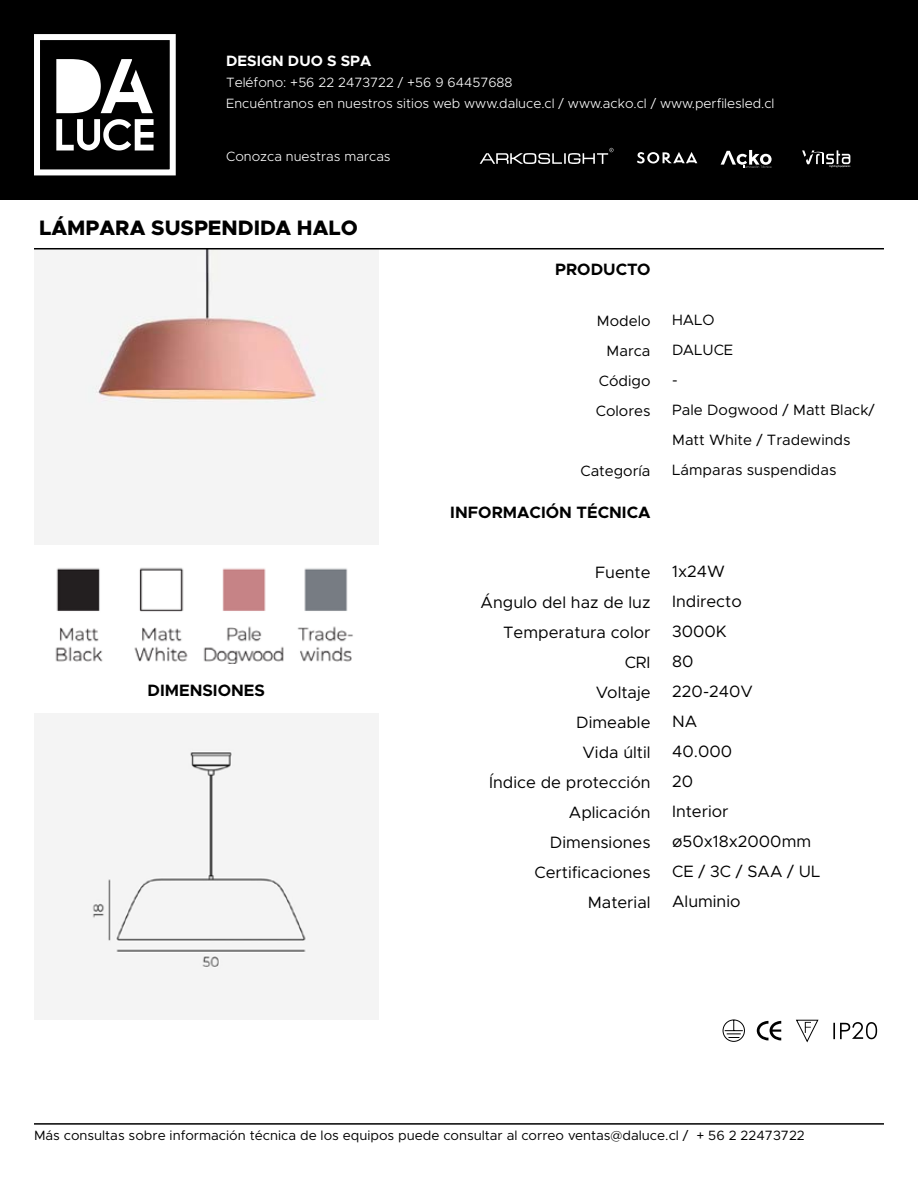
<style>
.page{position:relative;width:918px;height:1188px;background:#fff}
.page>*{position:absolute;margin:0;border:0;box-sizing:border-box;transform-origin:0 0}
.t1{font:800 21px "Metropolis";color:#000}
.t2{font:16.5px/30px "Metropolis";color:#000;text-align:right}
.t3{font:700 16.5px "Metropolis";color:#000}
.t4{font:15px/30px "Metropolis";color:#000;text-align:right}
.t5{font:700 15px "Metropolis";color:#fff}
.t6{font:300 13.5px/21px "Metropolis";color:#fff}
.t7{font:13.5px "Metropolis";color:#000}
</style>
<div class="page">
<div style="left:1px;top:0;width:917px;height:200px;background:#000"></div>
<div style="left:34px;top:34px;width:142px;height:141px;border:6px solid #fff"></div>
<svg style="left:56px;top:59px;width:97px;height:54px"></svg>
<svg style="left:56px;top:119px;width:98px;height:31px"></svg>
<svg style="left:480px;top:148px;width:134px;height:16px"></svg>
<svg style="left:721px;top:150px;width:51px;height:18px"></svg>
<svg style="left:637px;top:152px;width:60px;height:12px"></svg>
<svg style="left:802px;top:150px;width:48px;height:17px"></svg>
<img style="left:34px;top:249px;width:344px;height:295px">
<hr style="left:34px;top:248px;width:850px;height:1px;background:#000">
<hr style="left:34px;top:1123px;width:850px;height:2px;background:#000">
<div style="left:34px;top:713px;width:344px;height:307px;background:#f4f4f4"></div>
<svg style="left:723px;top:1020px;width:22px;height:22px"></svg>
<svg style="left:757px;top:1021px;width:24px;height:19px"></svg>
<svg style="left:796px;top:1020px;width:22px;height:22px"></svg>
<svg style="left:833px;top:1022px;width:44px;height:17px"></svg>
<img style="left:55px;top:567px;width:298px;height:96px">
<p class="t5" style="left:226px;top:51px;width:147px">DESIGN DUO S SPA</p>
<p class="t6" style="left:226px;top:72px;width:550px">Teléfono: +56 22 2473722 / +56 9 64457688<br>Encuéntranos en nuestros sitios web www.daluce.cl / www.acko.cl / www.perfilesled.cl</p>
<p class="t6" style="left:226px;top:146px;width:166px">Conozca nuestras marcas</p>
<p class="t1" style="left:39px;top:214px;width:320px">LÁMPARA SUSPENDIDA HALO</p>
<p class="t3" style="left:148px;top:680px;width:119px">DIMENSIONES</p>
<p class="t3" style="left:555px;top:259px;width:97px">PRODUCTO</p>
<p class="t4" style="left:596px;top:306px;width:56px">Modelo<br>Marca<br>Código<br>Colores</p>
<p class="t4" style="left:581px;top:456px;width:72px">Categoría</p>
<p class="t3" style="left:450px;top:502px;width:202px">INFORMACIÓN TÉCNICA</p>
<p class="t2" style="left:481px;top:558px;width:171px">Fuente<br>Ángulo del haz de luz<br>Temperatura color<br>CRI<br>Voltaje<br>Dimeable<br>Vida últil<br>Índice de protección<br>Aplicación<br>Dimensiones<br>Certificaciones<br>Material</p>
<p class="t4" style="left:672px;top:305px;width:204px;text-align:left">HALO<br>DALUCE<br>-<br>Pale Dogwood / Matt Black/<br>Matt White / Tradewinds<br>Lámparas suspendidas</p>
<p class="t2" style="left:672px;top:556px;width:150px;text-align:left">1x24W<br>Indirecto<br>3000K<br>80<br>220-240V<br>NA<br>40.000<br>20<br>Interior ø50x18x2000mm<br>CE / 3C / SAA / UL<br>Aluminio</p>
<p class="t7" style="left:34px;top:1127px;width:772px">Más consultas sobre información técnica de los equipos puede consultar al correo ventas@daluce.cl / + 56 2 22473722</p>
</div>
